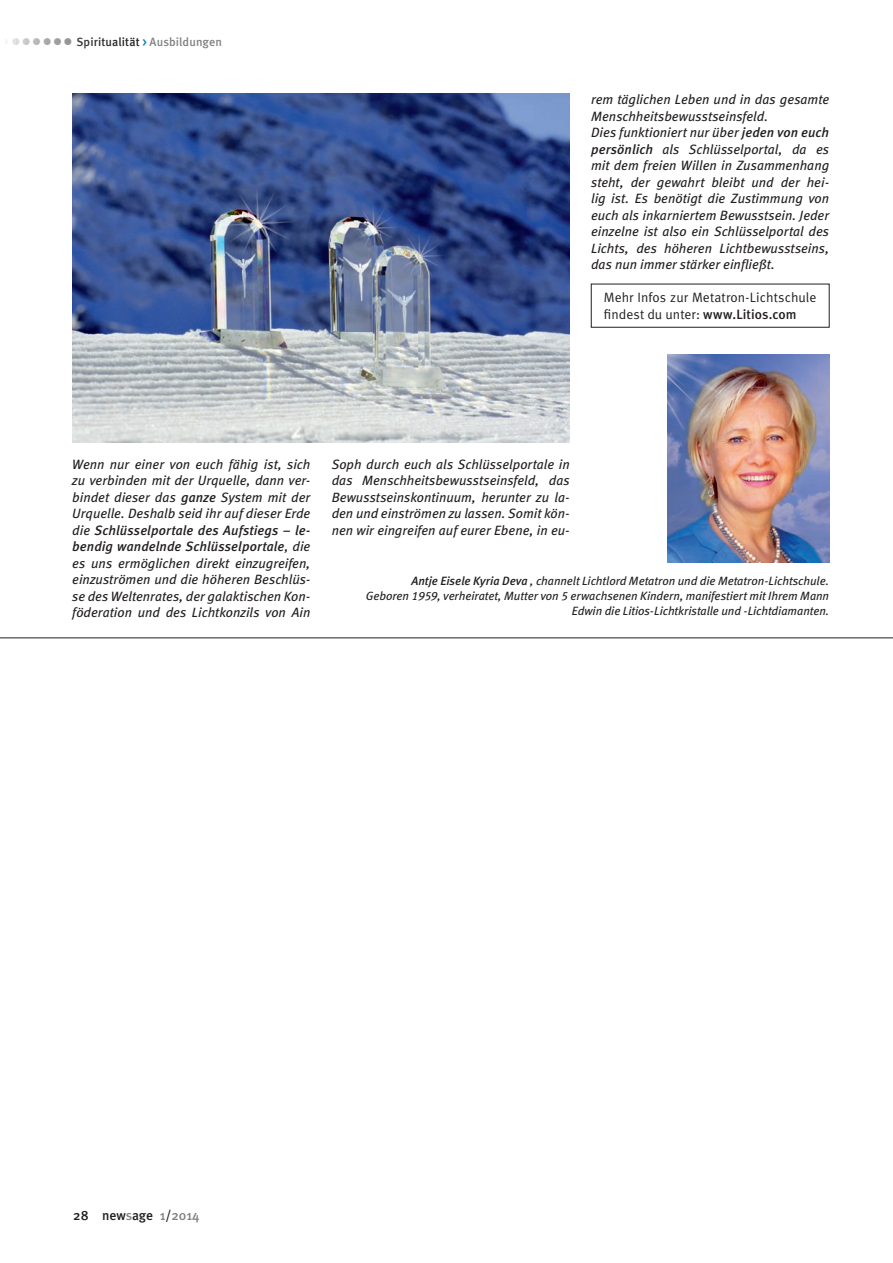
<style>
.page{position:relative;width:893px;height:1263px;background:#fff}
.page>*{position:absolute;margin:0;border:0;box-sizing:border-box;transform-origin:0 0}
.t1{font:italic 13.5px/16.5px "Meta Book LF";letter-spacing:.005em;color:#231f20;text-align:justify}
.t2{font:13.5px/16.5px "Meta Normal LF";letter-spacing:.005em;color:#231f20}
.t3{font:500 13.5px "Meta";color:#231f20}
.t4{font:italic 12px/15px "Meta Book LF";letter-spacing:-.005em;color:#231f20;text-align:right}
.t5{font:12px "Meta Medium LF";letter-spacing:.01em;color:#231f20}
.s1{color:#7c7e81}
.s2{color:#007ac0}
.s3{color:#808285}
.s4{font-family:"Meta Medium LF"}
</style>
<div class="page">
<img style="left:72px;top:94px;width:498px;height:348px">
<img style="left:667px;top:354px;width:162px;height:209px">
<hr style="left:0;top:638px;width:893px;height:1px;background:#231f20">
<p class="t5" style="left:1px;top:35px;width:223px"><span class="s1">●●●●●●●</span> Spiritualität <span class="s2">&gt;</span> <span class="s3">Ausbildungen</span></p>
<p class="t1" style="left:591px;top:91px;width:240px">rem täglichen Leben und in das gesamte<br>Menschheitsbewusstseinsfeld.</p>
<p class="t1" style="left:591px;top:124px;width:240px">Dies funktioniert nur über <span class="s4">jeden von euch persönlich</span> als Schlüsselportal, da es mit dem freien Willen in Zusammenhang steht, der gewahrt bleibt und der hei&shy;lig ist. Es benötigt die Zustimmung von euch als inkarniertem Bewusstsein. Jeder einzelne ist also ein Schlüsselportal des Lichts, des höheren Lichtbewusstseins, das nun immer stärker einfließt.</p>
<p class="t2" style="left:604px;top:289px;width:214px">Mehr Infos zur Metatron-Lichtschule findest du unter: <span class="s4">www.Litios.com</span></p>
<p class="t1" style="left:72px;top:456px;width:240px">Wenn nur einer von euch fähig ist, sich zu verbinden mit der Urquelle, dann ver&shy;bindet dieser das <span class="s4">ganze</span> System mit der Urquelle. Deshalb seid ihr auf dieser Erde die <span class="s4">Schlüsselportale des Aufstiegs – le&shy;bendig wandelnde Schlüsselportale</span>, die es uns ermöglichen direkt einzugreifen, einzuströmen und die höheren Beschlüs&shy;se des Weltenrates, der galaktischen Kon&shy;föderation und des Lichtkonzils von Ain</p>
<p class="t1" style="left:332px;top:456px;width:240px">Soph durch euch als Schlüsselportale in das Menschheitsbewusstseinsfeld, das Bewusstseinskontinuum, herunter zu la&shy;den und einströmen zu lassen. Somit kön&shy;nen wir eingreifen auf eurer Ebene, in eu-</p>
<p class="t4" style="left:411px;top:573px;width:419px"><span class="s4">Antje Eisele Kyria Deva</span> , channelt Lichtlord Metatron und die Metatron-Lichtschule.</p>
<p class="t4" style="left:366px;top:588px;width:465px">Geboren 1959, verheiratet, Mutter von 5 erwachsenen Kindern, manifestiert mit Ihrem Mann<br>Edwin die Litios-Lichtkristalle und -Lichtdiamanten.</p>
<p class="t3" style="left:73px;top:1207px;width:128px">28 new<span class="s3">s</span>age <span class="s3">1</span>/<span class="s3">2014</span></p>
</div>
